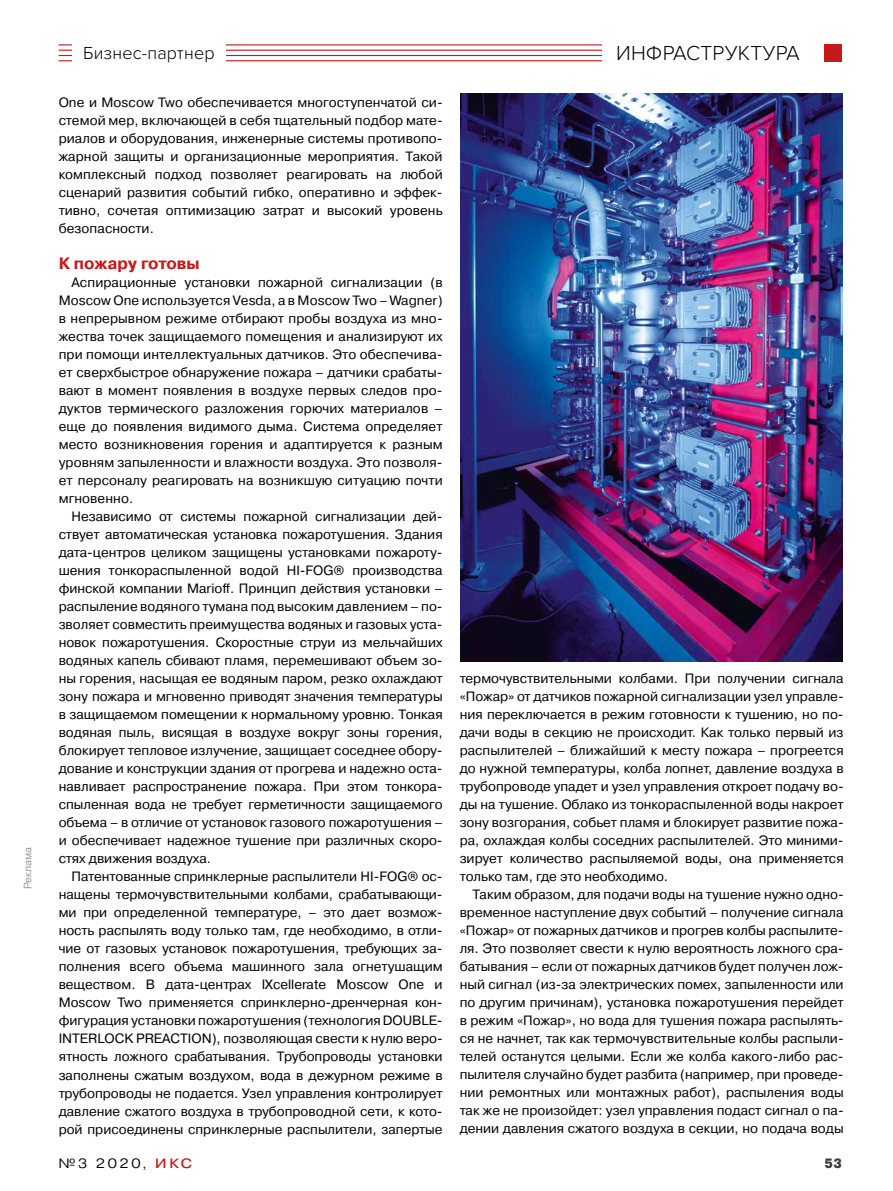
<style>
.page{position:relative;width:893px;height:1191px;background:#fff}
.page>*{position:absolute;margin:0;border:0;box-sizing:border-box;transform-origin:0 0}
.t1{font:300 21px "Proxima Nova";letter-spacing:.01em;color:#000}
.t2{font:300 18px "Proxima Nova";letter-spacing:.01em;color:#000}
.t3{font:700 16.5px "Pragmatica";color:#c51a1b}
.t4{font:13.5px/18px "Pragmatica";color:#000;text-align:justify}
.t5{font:300 13.5px "Pragmatica Ext";color:#000}
.t6{font:900 13.5px "Pragmatica Cond";color:#3c3c3b}
.t7{font:10.5px "Arial";color:#9d9d9c}
.s1{font-weight:400;color:#c51a1b}
</style>
<div class="page">
<div style="left:825px;top:44px;width:17px;height:17px;background:#c51a1b"></div>
<hr style="left:59px;top:44px;width:543px;height:1px;background:#c51a1b">
<hr style="left:59px;top:50px;width:543px;height:1px;background:#c51a1b">
<hr style="left:59px;top:60px;width:543px;height:1px;background:#c51a1b">
<hr style="left:59px;top:55px;width:543px;height:1px;background:#c51a1b">
<div style="left:72px;top:43px;width:154px;height:21px;background:#fff"></div>
<img style="left:461px;top:94px;width:382px;height:568px">
<p class="t7" style="left:20px;top:889px;width:44px;rotate:-90deg">Реклама</p>
<h2 class="t2" style="left:83px;top:39px;width:133px">Бизнес-партнер</h2>
<p class="t4" style="left:59px;top:94px;width:385px">One и Moscow Two обеспечивается многоступенчатой си&shy;стемой мер, включающей в себя тщательный подбор мате&shy;риалов и оборудования, инженерные системы противопо&shy;жарной защиты и организационные мероприятия. Такой комплексный подход позволяет реагировать на любой сценарий развития событий гибко, оперативно и эффек&shy;тивно, сочетая оптимизацию затрат и высокий уровень безопасности.</p>
<p class="t3" style="left:59px;top:253px;width:143px">К пожару готовы</p>
<p class="t4" style="left:59px;top:274px;width:385px;text-indent:13px">Аспирационные установки пожарной сигнализации (в Moscow One используется Vesda, а в Moscow Two – Wagner) в непрерывном режиме отбирают пробы воздуха из мно&shy;жества точек защищаемого помещения и анализируют их при помощи интеллектуальных датчиков. Это обеспечива&shy;ет сверхбыстрое обнаружение пожара – датчики срабаты&shy;вают в момент появления в воздухе первых следов про&shy;дуктов термического разложения горючих материалов – еще до появления видимого дыма. Система определяет место возникновения горения и адаптируется к разным уровням запыленности и влажности воздуха. Это позволя&shy;ет персоналу реагировать на возникшую ситуацию почти мгновенно.</p>
<p class="t4" style="left:59px;top:508px;width:385px;text-indent:13px">Независимо от системы пожарной сигнализации дей&shy;ствует автоматическая установка пожаротушения. Здания дата-центров целиком защищены установками пожароту&shy;шения тонкораспыленной водой HI-FOG® производства финской компании Marioff. Принцип действия установки – распыление водяного тумана под высоким давлением – по&shy;зволяет совместить преимущества водяных и газовых уста&shy;новок пожаротушения. Скоростные струи из мельчайших водяных капель сбивают пламя, перемешивают объем зо&shy;ны горения, насыщая ее водяным паром, резко охлаждают зону пожара и мгновенно приводят значения температуры в защищаемом помещении к нормальному уровню. Тонкая водяная пыль, висящая в воздухе вокруг зоны горения, блокирует тепловое излучение, защищает соседнее обору&shy;дование и конструкции здания от прогрева и надежно оста&shy;навливает распространение пожара. При этом тонкора&shy;спыленная вода не требует герметичности защищаемого объема – в отличие от установок газового пожаротушения – и обеспечивает надежное тушение при различных скоро&shy;стях движения воздуха.</p>
<p class="t4" style="left:59px;top:868px;width:385px;text-indent:13px">Патентованные спринклерные распылители HI-FOG® ос&shy;нащены термочувствительными колбами, срабатывающи&shy;ми при определенной температуре, – это дает возмож&shy;ность распылять воду только там, где необходимо, в отли&shy;чие от газовых установок пожаротушения, требующих за&shy;полнения всего объема машинного зала огнетушащим веществом. В дата-центрах IXcellerate Moscow One и Moscow Two применяется спринклерно-дренчерная кон&shy;фигурация установки пожаротушения (технология DOUBLE-INTERLOCK PREACTION), позволяющая свести к нулю веро&shy;ятность ложного срабатывания. Трубопроводы установки заполнены сжатым воздухом, вода в дежурном режиме в трубопроводы не подается. Узел управления контролирует давление сжатого воздуха в трубопроводной сети, к кото&shy;рой присоединены спринклерные распылители, запертые</p>
<p class="t5" style="left:58px;top:1154px;width:135px">№3 2020, <span class="s1">ИКС</span></p>
<h1 class="t1" style="left:616px;top:37px;width:185px">ИНФРАСТРУКТУРА</h1>
<p class="t4" style="left:460px;top:670px;width:385px">термочувствительными колбами. При получении сигнала «Пожар» от датчиков пожарной сигнализации узел управле&shy;ния переключается в режим готовности к тушению, но по&shy;дачи воды в секцию не происходит. Как только первый из распылителей – ближайший к месту пожара – прогреется до нужной температуры, колба лопнет, давление воздуха в трубопроводе упадет и узел управления откроет подачу во&shy;ды на тушение. Облако из тонкораспыленной воды накроет зону возгорания, собьет пламя и блокирует развитие пожа&shy;ра, охлаждая колбы соседних распылителей. Это миними&shy;зирует количество распыляемой воды, она применяется только там, где это необходимо.</p>
<p class="t4" style="left:460px;top:886px;width:385px;text-indent:13px">Таким образом, для подачи воды на тушение нужно одно&shy;временное наступление двух событий – получение сигнала «Пожар» от пожарных датчиков и прогрев колбы распылите&shy;ля. Это позволяет свести к нулю вероятность ложного сра&shy;батывания – если от пожарных датчиков будет получен лож&shy;ный сигнал (из-за электрических помех, запыленности или по другим причинам), установка пожаротушения перейдет в режим «Пожар», но вода для тушения пожара распылять&shy;ся не начнет, так как термочувствительные колбы распыли&shy;телей останутся целыми. Если же колба какого-либо рас&shy;пылителя случайно будет разбита (например, при проведе&shy;нии ремонтных или монтажных работ), распыления воды так же не произойдет: узел управления подаст сигнал о па&shy;дении давления сжатого воздуха в секции, но подача воды</p>
<p class="t6" style="left:825px;top:1154px;width:19px">53</p>
</div>
